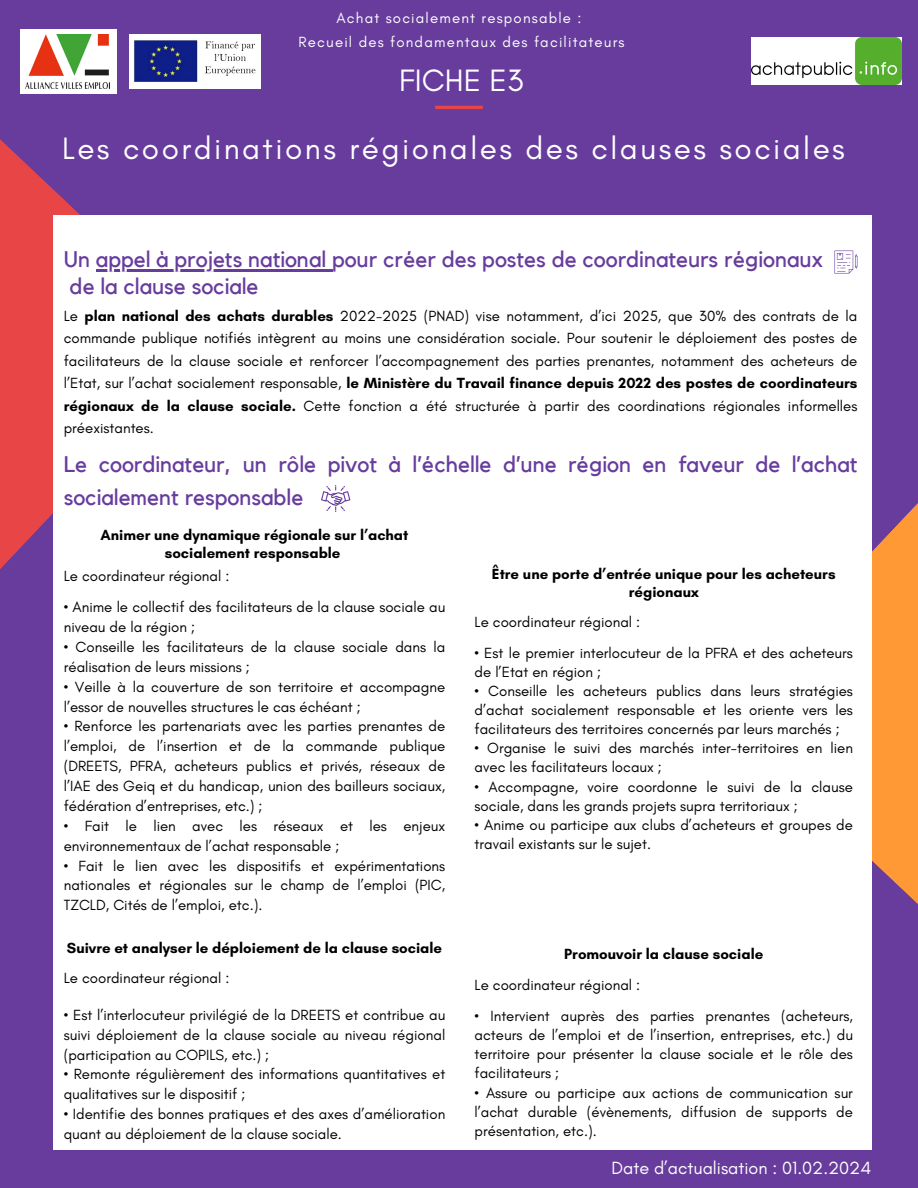
<style>
.page{position:relative;width:918px;height:1188px;background:#673c9d}
.page>*{position:absolute;margin:0;border:0;box-sizing:border-box;transform-origin:0 0}
.t1{font:31.5px "Glacial Indifference";letter-spacing:.08em;color:#fff}
.t2{font:22.5px/33.8px "Kollektif";color:#673c9d}
.t3{font:18px "Glacial Indifference";color:#fff}
.t4{font:15px/19.8px "Glacial Indifference";color:#000}
.t5{font:700 15px/18px "Glacial Indifference";color:#000;text-align:center}
.t6{font:15px "Glacial Indifference";letter-spacing:.08em;color:#fff}
.s1{font-weight:700}
</style>
<div class="page">
<svg style="left:718px;top:503px;width:200px;height:647px;fill:#ff9935"></svg>
<svg style="left:0;top:34px;width:130px;height:535px;fill:#e84646"></svg>
<div style="left:53px;top:215px;width:819px;height:934px;background:#fff"></div>
<hr style="left:435px;top:106px;width:48px;height:3px;background:#e84646">
<hr style="left:96px;top:269px;width:236px;height:2px;background:#673c9d">
<svg style="left:835px;top:251px;width:22px;height:22px"></svg>
<svg style="left:321px;top:485px;width:29px;height:27px"></svg>
<div style="left:20px;top:29px;width:97px;height:64px;background:#fff"></div>
<img style="left:25px;top:34px;width:85px;height:54px">
<img style="left:751px;top:38px;width:150px;height:47px">
<img style="left:130px;top:34px;width:131px;height:55px">
<h5 class="t6" style="left:336px;top:9px;width:247px">Achat socialement responsable :</h5>
<p class="t6" style="left:299px;top:33px;width:328px">Recueil des fondamentaux des facilitateurs</p>
<p class="t1" style="left:399px;top:61px;width:126px">FICHE E3</p>
<p class="t1" style="left:62px;top:129px;width:784px">Les coordinations régionales des clauses sociales</p>
<p class="t2" style="left:64px;top:243px;width:761px">Un appel à projets national pour créer des postes de coordinateurs régionaux</p>
<p class="t2" style="left:70px;top:270px;width:190px">de la clause sociale</p>
<p class="t4" style="left:64px;top:304px;width:795px;line-height:22.5px;text-align:justify">Le <span class="s1">plan national des achats durables</span> 2022-2025 (PNAD) vise notamment, d’ici 2025, que 30% des contrats de la commande publique notifiés intègrent au moins une considération sociale. Pour soutenir le déploiement des postes de facilitateurs de la clause sociale et renforcer l’accompagnement des parties prenantes, notamment des acheteurs de l’Etat, sur l’achat socialement responsable, <span class="s1">le Ministère du Travail finance depuis 2022 des postes de coordinateurs régionaux de la clause sociale.</span> Cette fonction a été structurée à partir des coordinations régionales informelles préexistantes.</p>
<p class="t2" style="left:64px;top:448px;width:795px">Le coordinateur, un rôle pivot à l’échelle d’une région en faveur de l’achat socialement responsable</p>
<p class="t5" style="left:101px;top:526px;width:309px">Animer une dynamique régionale sur l’achat socialement responsable</p>
<p class="t4" style="left:64px;top:566px;width:167px">Le coordinateur régional :</p>
<h5 class="t4" style="left:64px;top:597px;width:383px">• Anime le collectif des facilitateurs de la clause sociale au niveau de la région ;</h5>
<p class="t4" style="left:64px;top:637px;width:383px">• Conseille les facilitateurs de la clause sociale dans la réalisation de leurs missions ;</p>
<p class="t4" style="left:64px;top:676px;width:383px">• Veille à la couverture de son territoire et accompagne l’essor de nouvelles structures le cas échéant ;</p>
<p class="t4" style="left:64px;top:716px;width:383px;text-align:justify">• Renforce les partenariats avec les parties prenantes de l’emploi, de l’insertion et de la commande publique (DREETS, PFRA, acheteurs publics et privés, réseaux de l’IAE des Geiq et du handicap, union des bailleurs sociaux, fédération d’entreprises, etc.) ;</p>
<p class="t4" style="left:64px;top:816px;width:383px">• Fait le lien avec les réseaux et les enjeux environnementaux de l’achat responsable ;</p>
<h5 class="t4" style="left:64px;top:855px;width:383px;text-align:justify">• Fait le lien avec les dispositifs et expérimentations nationales et régionales sur le champ de l’emploi (PIC, TZCLD, Cités de l’emploi, etc.).</h5>
<p class="t5" style="left:67px;top:938px;width:377px">Suivre et analyser le déploiement de la clause sociale</p>
<p class="t4" style="left:64px;top:968px;width:167px">Le coordinateur régional :</p>
<p class="t4" style="left:64px;top:1005px;width:383px;text-align:justify">• Est l’interlocuteur privilégié de la DREETS et contribue au suivi déploiement de la clause sociale au niveau régional (participation au COPILS, etc.) ;</p>
<p class="t4" style="left:64px;top:1064px;width:383px">• Remonte régulièrement des informations quantitatives et qualitatives sur le dispositif ;</p>
<p class="t4" style="left:64px;top:1104px;width:383px">• Identifie des bonnes pratiques et des axes d’amélioration quant au déploiement de la clause sociale.</p>
<p class="t3" style="left:612px;top:1156px;width:261px">Date d’actualisation : 01.02.2024</p>
<h3 class="t5" style="left:492px;top:565px;width:345px">Être une porte d’entrée unique pour les acheteurs régionaux</h3>
<p class="t4" style="left:475px;top:612px;width:167px">Le coordinateur régional :</p>
<p class="t4" style="left:475px;top:643px;width:380px;line-height:19.2px">• Est le premier interlocuteur de la PFRA et des acheteurs de l’Etat en région ;</p>
<p class="t4" style="left:475px;top:681px;width:380px;line-height:19.2px;text-align:justify">• Conseille les acheteurs publics dans leurs stratégies d’achat socialement responsable et les oriente vers les facilitateurs des territoires concernés par leurs marchés ;</p>
<p class="t4" style="left:475px;top:738px;width:380px;line-height:19.2px">• Organise le suivi des marchés inter-territoires en lien avec les facilitateurs locaux ;</p>
<p class="t4" style="left:475px;top:777px;width:380px;line-height:19.2px">• Accompagne, voire coordonne le suivi de la clause sociale, dans les grands projets supra territoriaux ;</p>
<h5 class="t4" style="left:475px;top:815px;width:380px;line-height:19.2px">• Anime ou participe aux clubs d’acheteurs et groupes de travail existants sur le sujet.</h5>
<p class="t5" style="left:564px;top:945px;width:201px">Promouvoir la clause sociale</p>
<p class="t4" style="left:475px;top:974px;width:167px">Le coordinateur régional :</p>
<p class="t4" style="left:475px;top:1006px;width:380px;line-height:19.2px;text-align:justify">• Intervient auprès des parties prenantes (acheteurs, acteurs de l’emploi et de l’insertion, entreprises, etc.) du territoire pour présenter la clause sociale et le rôle des facilitateurs ;</p>
<p class="t4" style="left:475px;top:1083px;width:380px;line-height:19.2px;text-align:justify">• Assure ou participe aux actions de communication sur l’achat durable (évènements, diffusion de supports de présentation, etc.).</p>
</div>
